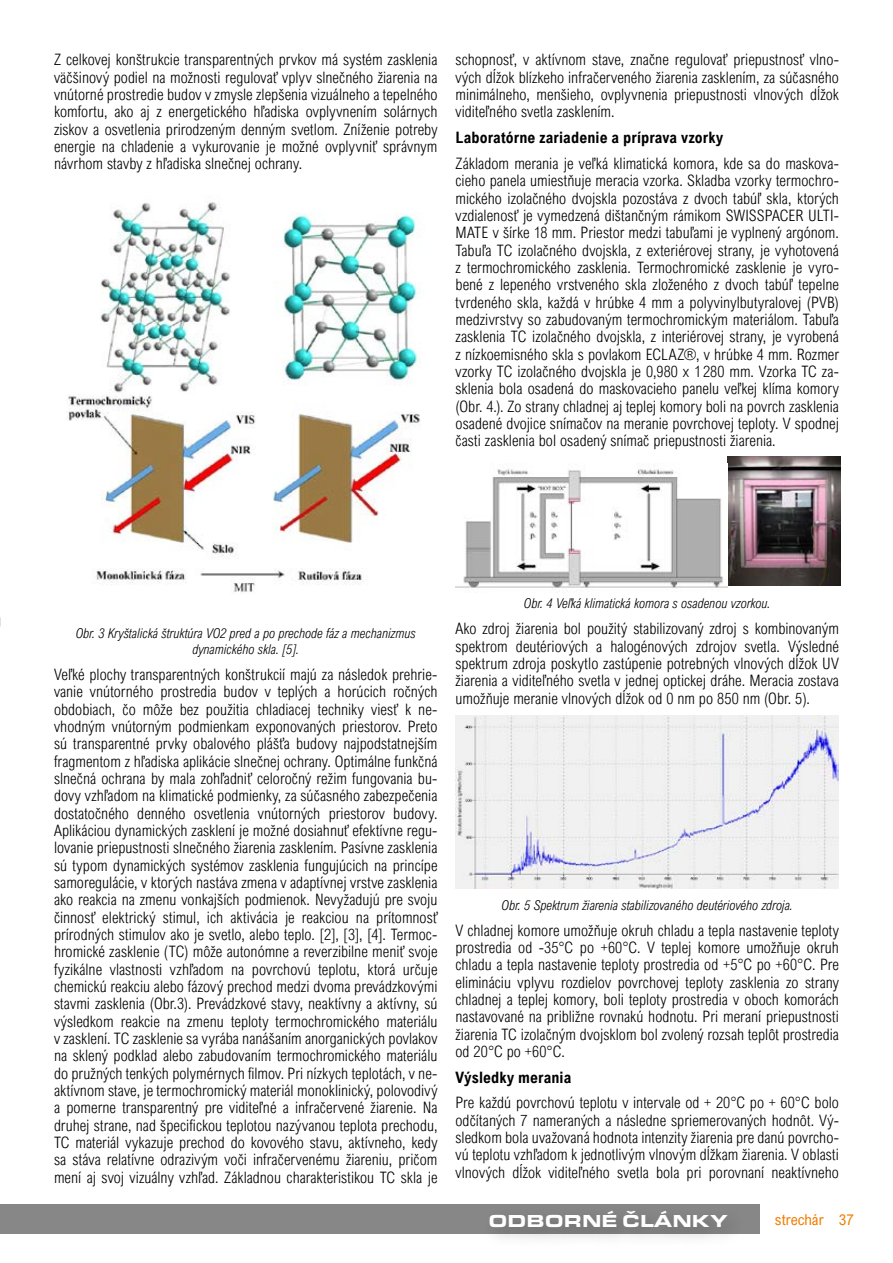
<style>
.page{position:relative;width:893px;height:1263px;background:#fff}
.page>*{position:absolute;margin:0;border:0;box-sizing:border-box;transform-origin:0 0}
.t1{font:900 expanded 18px "Eurostile TOT";color:#fff}
.t2{font:300 15.75px/17.4px "Arial Nova Cond";letter-spacing:.005em;color:#000;text-align:justify}
.t3{font:700 15.75px "Arial Nova Cond";letter-spacing:.01em;color:#000}
.t4{font:15px "Arial Nova Cond";color:#ef7d00}
.t5{font:italic 300 13.5px/16.2px "Arial Nova Cond";color:#000;text-align:center}
</style>
<div class="page">
<div style="left:0;top:1204px;width:760px;height:30px;background:#878787"></div>
<div style="left:481px;top:1203px;width:265px;height:45px;background:#000;opacity:.28"></div>
<img style="left:68px;top:202px;width:353px;height:390px">
<img style="left:455px;top:716px;width:384px;height:172px">
<img style="left:727px;top:457px;width:113px;height:129px">
<img style="left:455px;top:463px;width:272px;height:125px">
<p class="t2" style="left:54px;top:51px;width:385px">Z celkovej konštrukcie transparentných prvkov má systém zasklenia väčšinový podiel na možnosti regulovať vplyv slnečného žiarenia na vnútorné prostredie budov v zmysle zlepšenia vizuálneho a tepelného komfortu, ako aj z energetického hľadiska ovplyvnením solárnych ziskov a osvetlenia prirodzeným denným svetlom. Zníženie potreby energie na chladenie a vykurovanie je možné ovplyvniť správnym návrhom stavby z hľadiska slnečnej ochrany.</p>
<p class="t2" style="left:455px;top:51px;width:385px">schopnosť, v aktívnom stave, značne regulovať priepustnosť vlno&shy;vých dĺžok blízkeho infračerveného žiarenia zasklením, za súčasného minimálneho, menšieho, ovplyvnenia priepustnosti vlnových dĺžok viditeľného svetla zasklením.</p>
<p class="t3" style="left:455px;top:128px;width:269px">Laboratórne zariadenie a príprava vzorky</p>
<p class="t2" style="left:455px;top:155px;width:385px">Základom merania je veľká klimatická komora, kde sa do maskova&shy;cieho panela umiestňuje meracia vzorka. Skladba vzorky termochro&shy;mického izolačného dvojskla pozostáva z dvoch tabúľ skla, ktorých vzdialenosť je vymedzená dištančným rámikom SWISSPACER ULTI-MATE v šírke 18 mm. Priestor medzi tabuľami je vyplnený argónom.<br>Tabuľa TC izolačného dvojskla, z exteriérovej strany, je vyhotovená z termochromického zasklenia. Termochromické zasklenie je vyro&shy;bené z lepeného vrstveného skla zloženého z dvoch tabúľ tepelne tvrdeného skla, každá v hrúbke 4 mm a polyvinylbutyralovej (PVB) medzivrstvy so zabudovaným termochromickým materiálom. Tabuľa zasklenia TC izolačného dvojskla, z interiérovej strany, je vyrobená z nízkoemisného skla s povlakom ECLAZ®, v hrúbke 4 mm. Rozmer vzorky TC izolačného dvojskla je 0,980 x 1 280 mm. Vzorka TC za&shy;sklenia bola osadená do maskovacieho panelu veľkej klíma komory (Obr. 4.). Zo strany chladnej aj teplej komory boli na povrch zasklenia osadené dvojice snímačov na meranie povrchovej teploty. V spodnej časti zasklenia bol osadený snímač priepustnosti žiarenia.</p>
<p class="t5" style="left:76px;top:625px;width:342px">Obr. 3 Kryštalická štruktúra VO2 pred a po prechode fáz a mechanizmus dynamického skla. [5].</p>
<p class="t2" style="left:54px;top:665px;width:385px">Veľké plochy transparentných konštrukcií majú za následok prehrie&shy;vanie vnútorného prostredia budov v teplých a horúcich ročných obdobiach, čo môže bez použitia chladiacej techniky viesť k ne&shy;vhodným vnútorným podmienkam exponovaných priestorov. Preto sú transparentné prvky obalového plášťa budovy najpodstatnejším fragmentom z hľadiska aplikácie slnečnej ochrany. Optimálne funkčná slnečná ochrana by mala zohľadniť celoročný režim fungovania bu&shy;dovy vzhľadom na klimatické podmienky, za súčasného zabezpečenia dostatočného denného osvetlenia vnútorných priestorov budovy.<br>Aplikáciou dynamických zasklení je možné dosiahnuť efektívne regu&shy;lovanie priepustnosti slnečného žiarenia zasklením. Pasívne zasklenia sú typom dynamických systémov zasklenia fungujúcich na princípe samoregulácie, v ktorých nastáva zmena v adaptívnej vrstve zasklenia ako reakcia na zmenu vonkajších podmienok. Nevyžadujú pre svoju činnosť elektrický stimul, ich aktivácia je reakciou na prítomnosť prírodných stimulov ako je svetlo, alebo teplo. [2], [3], [4]. Termoc&shy;hromické zasklenie (TC) môže autonómne a reverzibilne meniť svoje fyzikálne vlastnosti vzhľadom na povrchovú teplotu, ktorá určuje chemickú reakciu alebo fázový prechod medzi dvoma prevádzkovými stavmi zasklenia (Obr.3). Prevádzkové stavy, neaktívny a aktívny, sú výsledkom reakcie na zmenu teploty termochromického materiálu v zasklení. TC zasklenie sa vyrába nanášaním anorganických povlakov na sklený podklad alebo zabudovaním termochromického materiálu do pružných tenkých polymérnych filmov. Pri nízkych teplotách, v ne&shy;aktívnom stave, je termochromický materiál monoklinický, polovodivý a pomerne transparentný pre viditeľné a infračervené žiarenie. Na druhej strane, nad špecifickou teplotou nazývanou teplota prechodu, TC materiál vykazuje prechod do kovového stavu, aktívneho, kedy sa stáva relatívne odrazivým voči infračervenému žiareniu, pričom mení aj svoj vizuálny vzhľad. Základnou charakteristikou TC skla je</p>
<p class="t5" style="left:524px;top:595px;width:248px">Obr. 4 Veľká klimatická komora s osadenou vzorkou.</p>
<p class="t2" style="left:455px;top:620px;width:385px">Ako zdroj žiarenia bol použitý stabilizovaný zdroj s kombinovaným spektrom deutériových a halogénových zdrojov svetla. Výsledné spektrum zdroja poskytlo zastúpenie potrebných vlnových dĺžok UV žiarenia a viditeľného svetla v jednej optickej dráhe. Meracia zostava umožňuje meranie vlnových dĺžok od 0 nm po 850 nm (Obr. 5).</p>
<p class="t5" style="left:502px;top:897px;width:293px">Obr. 5 Spektrum žiarenia stabilizovaného deutériového zdroja.</p>
<p class="t2" style="left:455px;top:921px;width:385px">V chladnej komore umožňuje okruh chladu a tepla nastavenie teploty prostredia od -35°C po +60°C. V teplej komore umožňuje okruh chladu a tepla nastavenie teploty prostredia od +5°C po +60°C. Pre elimináciu vplyvu rozdielov povrchovej teploty zasklenia zo strany chladnej a teplej komory, boli teploty prostredia v oboch komorách nastavované na približne rovnakú hodnotu. Pri meraní priepustnosti žiarenia TC izolačným dvojsklom bol zvolený rozsah teplôt prostredia od 20°C po +60°C.</p>
<p class="t3" style="left:455px;top:1067px;width:117px">Výsledky merania</p>
<p class="t2" style="left:455px;top:1094px;width:385px">Pre každú povrchovú teplotu v intervale od + 20°C po + 60°C bolo odčítaných 7 nameraných a následne spriemerovaných hodnôt. Vý&shy;sledkom bola uvažovaná hodnota intenzity žiarenia pre danú povrcho&shy;vú teplotu vzhľadom k jednotlivým vlnovým dĺžkam žiarenia. V oblasti vlnových dĺžok viditeľného svetla bola pri porovnaní neaktívneho</p>
<p class="t1" style="left:489px;top:1211px;width:241px">ODBORNÉ ČLÁNKY</p>
<p class="t4" style="left:775px;top:1210px;width:81px">strechár 37</p>
</div>
